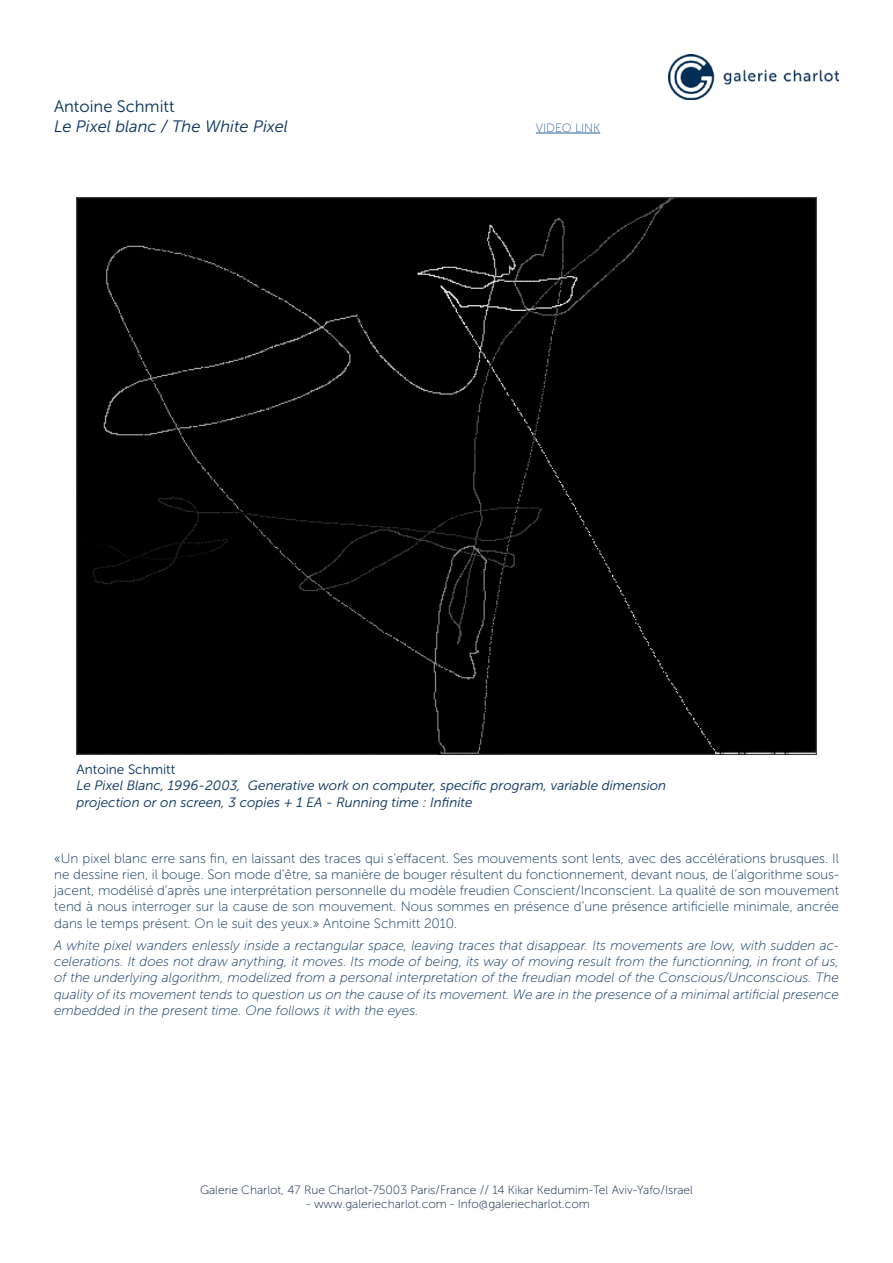
<style>
.page{position:relative;width:893px;height:1263px;background:#fff}
.page>*{position:absolute;margin:0;border:0;box-sizing:border-box;transform-origin:0 0}
.t1{font:italic 16.5px "Museo Sans 300";color:#002d5a}
.t2{font:16.5px "Museo Sans 300";color:#002d5a}
.t3{font:13.5px/16.2px "Museo Sans 100";color:#002d5a;text-align:justify}
.t4{font:italic 13.5px/16.2px "Museo Sans 100";color:#002d5a;text-align:justify}
.t5{font:italic 13.5px/16.2px "Museo Sans 300";color:#002d5a}
.t6{font:13.5px "Museo Sans 300";color:#002d5a}
.t7{font:12px "Museo Sans 100";color:#001a3c}
.t8{font:12px "Museo Sans 100";color:#275b9b}
</style>
<div class="page">
<img style="left:668px;top:54px;width:171px;height:46px">
<div style="left:77px;top:198px;width:739px;height:556px;background:#000"></div>
<hr style="left:536px;top:133px;width:64px;height:1px;background:#275b9b">
<p class="t2" style="left:54px;top:97px;width:122px">Antoine Schmitt</p>
<p class="t1" style="left:54px;top:117px;width:236px">Le Pixel blanc / The White Pixel</p>
<p class="t8" style="left:536px;top:121px;width:66px">VIDEO LINK</p>
<p class="t6" style="left:77px;top:762px;width:100px">Antoine Schmitt</p>
<p class="t5" style="left:77px;top:778px;width:591px">Le Pixel Blanc, 1996-2003, Generative work on computer, specific program, variable dimension projection or on screen, 3 copies + 1 EA - Running time : Infinite</p>
<p class="t3" style="left:54px;top:850px;width:786px">«Un pixel blanc erre sans fin, en laissant des traces qui s’effacent. Ses mouvements sont lents, avec des accélérations brusques. Il ne dessine rien, il bouge. Son mode d’être, sa manière de bouger résultent du fonctionnement, devant nous, de l’algorithme sous&shy;jacent, modélisé d’après une interprétation personnelle du modèle freudien Conscient/Inconscient. La qualité de son mouvement tend à nous interroger sur la cause de son mouvement. Nous sommes en présence d’une présence artificielle minimale, ancrée dans le temps présent. On le suit des yeux.» Antoine Schmitt 2010.</p>
<p class="t4" style="left:54px;top:937px;width:787px">A white pixel wanders enlessly inside a rectangular space, leaving traces that disappear. Its movements are low, with sudden ac&shy;celerations. It does not draw anything, it moves. Its mode of being, its way of moving result from the functionning, in front of us, of the underlying algorithm, modelized from a personal interpretation of the freudian model of the Conscious/Unconscious. The quality of its movement tends to question us on the cause of its movement. We are in the presence of a minimal artificial presence embedded in the present time. One follows it with the eyes.</p>
<p class="t7" style="left:200px;top:1183px;width:494px">Galerie Charlot, 47 Rue Charlot-75003 Paris/France // 14 Kikar Kedumim-Tel Aviv-Yafo/Israel</p>
<p class="t7" style="left:306px;top:1198px;width:285px">- www.galeriecharlot.com - Info@galeriecharlot.com</p>
</div>
